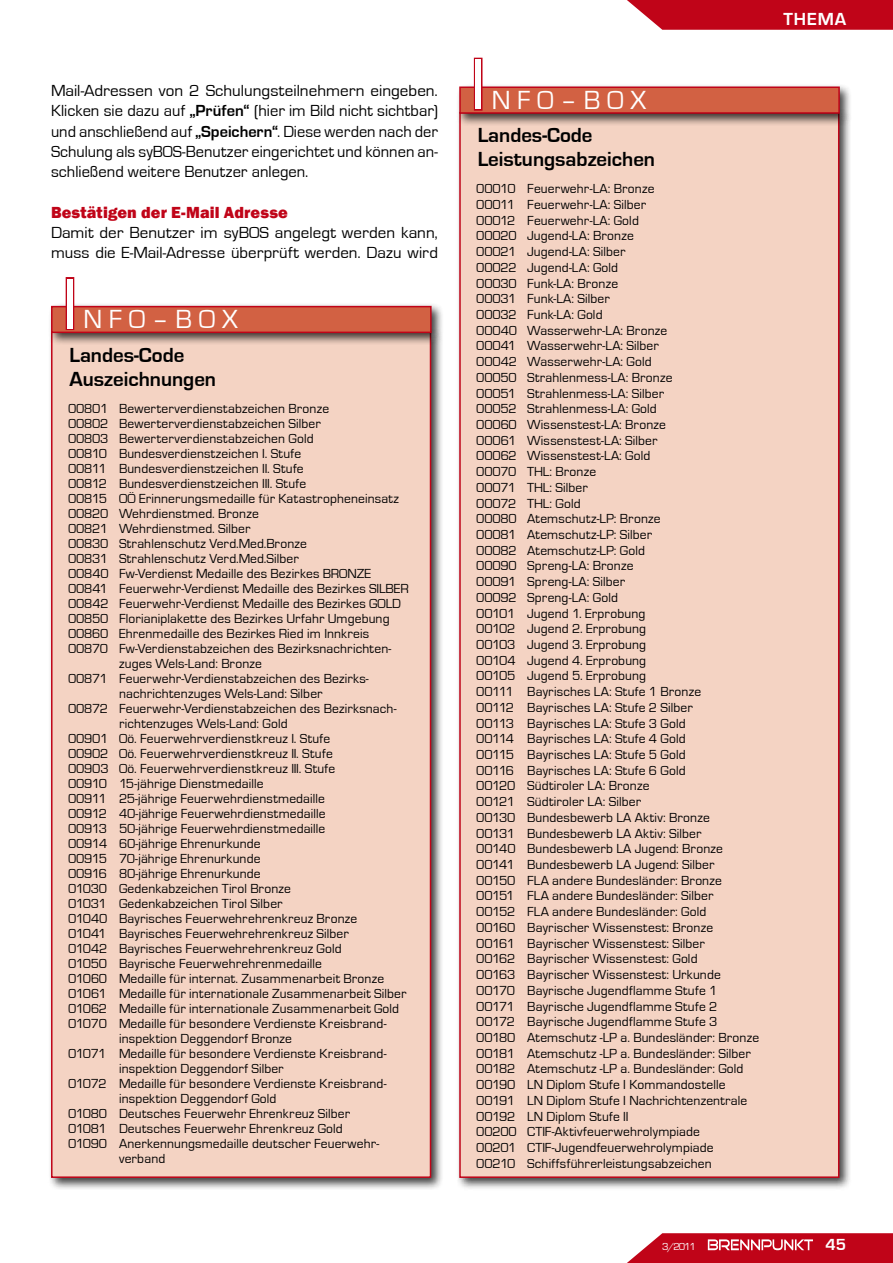
<style>
.page{position:relative;width:893px;height:1263px;background:#fff}
.page>*{position:absolute;margin:0;border:0;box-sizing:border-box;transform-origin:0 0}
.t1{font:75px "Eurostile";color:#fff}
.t2{font:27px "Eurostile";color:#fff}
.t3{font:700 21px/24px "Eurostile";color:#000}
.t4{font:700 18px "Eurostile";letter-spacing:.05em;color:#fff}
.t5{font:16.5px/20.2px "Eurostile";color:#000;text-align:justify;scale:1.04 1}
.t6{font:16.5px/20.2px "Eurostile";color:#000}
.t7{font:800 16.5px "Franklin Gothic";letter-spacing:.005em;color:#c00418}
.t8{font:700 16.5px "Eurostile";color:#fff}
.t9{font:13.5px/15.8px "Eurostile";letter-spacing:.01em;color:#000}
.t10{font:10.5px "Eurostile";color:#fff}
.s1{font-weight:700}
</style>
<div class="page">
<div style="left:456px;top:108px;width:396px;height:1082px;background:#000;opacity:.75"></div>
<div style="left:459px;top:112px;width:380px;height:1066px;background:#f4d3c3;border:2px solid #c00418"></div>
<div style="left:456px;top:83px;width:396px;height:43px;background:#000;opacity:.75"></div>
<div style="left:459px;top:86px;width:381px;height:28px;background:#d26143;border:2px solid #c00418"></div>
<div style="left:474px;top:58px;width:8px;height:53px;border:3px solid #c00418"></div>
<div style="left:47px;top:327px;width:397px;height:863px;background:#000;opacity:.75"></div>
<div style="left:51px;top:331px;width:380px;height:847px;background:#f4d3c3;border:2px solid #c00418"></div>
<div style="left:47px;top:302px;width:397px;height:43px;background:#000;opacity:.75"></div>
<div style="left:51px;top:306px;width:381px;height:27px;background:#d26143;border:2px solid #c00418"></div>
<div style="left:66px;top:277px;width:8px;height:53px;border:3px solid #c00418"></div>
<svg style="left:627px;top:0;width:266px;height:30px;background:#c41629"></svg>
<svg style="left:627px;top:1233px;width:266px;height:30px;background:#c82537"></svg>
<p class="t5" style="left:51px;top:81px;width:374px">Mail-Adressen von 2 Schulungsteilnehmern eingeben.<br>Klicken sie dazu auf <span class="s1">„Prüfen“</span> (hier im Bild nicht sichtbar) und anschließend auf <span class="s1">„Speichern“</span>. Diese werden nach der Schulung als syBOS-Benutzer eingerichtet und können an&shy;schließend weitere Benutzer anlegen.</p>
<p class="t7" style="left:51px;top:201px;width:238px">Bestätigen der E-Mail Adresse</p>
<p class="t6" style="left:51px;top:223px;width:388px">Damit der Benutzer im syBOS angelegt werden kann, muss die E-Mail-Adresse überprüft werden. Dazu wird</p>
<h1 class="t1" style="left:62px;top:263px;width:17px">I</h1>
<h2 class="t2" style="left:83px;top:305px;width:156px">N F O – B O X</h2>
<h3 class="t3" style="left:69px;top:343px;width:148px">Landes-Code<br>Auszeichnungen</h3>
<p class="t9" style="left:68px;top:401px;width:263px">00801 Bewerterverdienstabzeichen Bronze</p>
<p class="t9" style="left:68px;top:416px;width:254px">00802 Bewerterverdienstabzeichen Silber</p>
<p class="t9" style="left:68px;top:431px;width:247px">00803 Bewerterverdienstabzeichen Gold</p>
<p class="t9" style="left:68px;top:446px;width:235px">00810 Bundesverdienstzeichen I. Stufe</p>
<p class="t9" style="left:68px;top:461px;width:237px">00811 Bundesverdienstzeichen II. Stufe</p>
<p class="t9" style="left:68px;top:476px;width:240px">00812 Bundesverdienstzeichen III. Stufe</p>
<p class="t9" style="left:68px;top:491px;width:332px">00815 OÖ Erinnerungsmedaille für Katastropheneinsatz</p>
<p class="t9" style="left:68px;top:506px;width:192px">00820 Wehrdienstmed. Bronze</p>
<p class="t9" style="left:68px;top:521px;width:184px">00821 Wehrdienstmed. Silber</p>
<p class="t9" style="left:68px;top:536px;width:240px">00830 Strahlenschutz Verd.Med.Bronze</p>
<p class="t9" style="left:68px;top:551px;width:232px">00831 Strahlenschutz Verd.Med.Silber</p>
<p class="t9" style="left:68px;top:566px;width:305px">00840 Fw-Verdienst Medaille des Bezirkes BRONZE</p>
<p class="t9" style="left:68px;top:581px;width:342px">00841 Feuerwehr-Verdienst Medaille des Bezirkes SILBER</p>
<p class="t9" style="left:68px;top:596px;width:335px">00842 Feuerwehr-Verdienst Medaille des Bezirkes GOLD</p>
<p class="t9" style="left:68px;top:611px;width:323px">00850 Florianiplakette des Bezirkes Urfahr Umgebung</p>
<p class="t9" style="left:68px;top:626px;width:303px">00860 Ehrenmedaille des Bezirkes Ried im Innkreis</p>
<p class="t9" style="left:68px;top:641px;width:325px">00870 Fw-Verdienstabzeichen des Bezirksnachrichten-</p>
<p class="t9" style="left:119px;top:656px;width:144px">zuges Wels-Land: Bronze</p>
<p class="t9" style="left:68px;top:671px;width:302px">00871 Feuerwehr-Verdienstabzeichen des Bezirks-</p>
<p class="t9" style="left:119px;top:686px;width:205px">nachrichtenzuges Wels-Land: Silber</p>
<p class="t9" style="left:68px;top:701px;width:330px">00872 Feuerwehr-Verdienstabzeichen des Bezirksnach-</p>
<p class="t9" style="left:119px;top:716px;width:170px">richtenzuges Wels-Land: Gold</p>
<p class="t9" style="left:68px;top:731px;width:264px">00901 Oö. Feuerwehrverdienstkreuz I. Stufe</p>
<p class="t9" style="left:68px;top:746px;width:266px">00902 Oö. Feuerwehrverdienstkreuz II. Stufe</p>
<p class="t9" style="left:68px;top:761px;width:269px">00903 Oö. Feuerwehrverdienstkreuz III. Stufe</p>
<p class="t9" style="left:68px;top:776px;width:197px">00910 15-jährige Dienstmedaille</p>
<p class="t9" style="left:68px;top:790px;width:258px">00911 25-jährige Feuerwehrdienstmedaille</p>
<p class="t9" style="left:68px;top:805px;width:259px">00912 40-jährige Feuerwehrdienstmedaille</p>
<p class="t9" style="left:68px;top:820px;width:259px">00913 50-jährige Feuerwehrdienstmedaille</p>
<p class="t9" style="left:68px;top:835px;width:194px">00914 60-jährige Ehrenurkunde</p>
<p class="t9" style="left:68px;top:850px;width:194px">00915 70-jährige Ehrenurkunde</p>
<p class="t9" style="left:68px;top:865px;width:194px">00916 80-jährige Ehrenurkunde</p>
<p class="t9" style="left:68px;top:880px;width:224px">01030 Gedenkabzeichen Tirol Bronze</p>
<p class="t9" style="left:68px;top:895px;width:216px">01031 Gedenkabzeichen Tirol Silber</p>
<p class="t9" style="left:68px;top:910px;width:291px">01040 Bayrisches Feuerwehrehrenkreuz Bronze</p>
<p class="t9" style="left:68px;top:925px;width:282px">01041 Bayrisches Feuerwehrehrenkreuz Silber</p>
<p class="t9" style="left:68px;top:940px;width:275px">01042 Bayrisches Feuerwehrehrenkreuz Gold</p>
<p class="t9" style="left:68px;top:955px;width:256px">01050 Bayrische Feuerwehrehrenmedaille</p>
<p class="t9" style="left:68px;top:970px;width:318px">01060 Medaille für internat. Zusammenarbeit Bronze</p>
<p class="t9" style="left:68px;top:985px;width:340px">01061 Medaille für internationale Zusammenarbeit Silber</p>
<p class="t9" style="left:68px;top:1000px;width:333px">01062 Medaille für internationale Zusammenarbeit Gold</p>
<p class="t9" style="left:68px;top:1015px;width:320px">01070 Medaille für besondere Verdienste Kreisbrand-</p>
<p class="t9" style="left:119px;top:1030px;width:175px">inspektion Deggendorf Bronze</p>
<p class="t9" style="left:68px;top:1045px;width:320px">01071 Medaille für besondere Verdienste Kreisbrand-</p>
<p class="t9" style="left:119px;top:1060px;width:166px">inspektion Deggendorf Silber</p>
<p class="t9" style="left:68px;top:1075px;width:320px">01072 Medaille für besondere Verdienste Kreisbrand-</p>
<p class="t9" style="left:119px;top:1090px;width:159px">inspektion Deggendorf Gold</p>
<p class="t9" style="left:68px;top:1105px;width:284px">01080 Deutsches Feuerwehr Ehrenkreuz Silber</p>
<p class="t9" style="left:68px;top:1120px;width:276px">01081 Deutsches Feuerwehr Ehrenkreuz Gold</p>
<p class="t9" style="left:68px;top:1135px;width:313px">01090 Anerkennungsmedaille deutscher Feuerwehr-</p>
<p class="t9" style="left:119px;top:1150px;width:48px">verband</p>
<h1 class="t1" style="left:471px;top:44px;width:17px">I</h1>
<h2 class="t2" style="left:492px;top:86px;width:156px">N F O – B O X</h2>
<h3 class="t3" style="left:478px;top:124px;width:179px">Landes-Code<br>Leistungsabzeichen</h3>
<p class="t9" style="left:476px;top:181px;width:284px">00010 Feuerwehr-LA: Bronze<br>00011 Feuerwehr-LA: Silber<br>00012 Feuerwehr-LA: Gold<br>00020 Jugend-LA: Bronze<br>00021 Jugend-LA: Silber<br>00022 Jugend-LA: Gold<br>00030 Funk-LA: Bronze<br>00031 Funk-LA: Silber<br>00032 Funk-LA: Gold<br>00040 Wasserwehr-LA: Bronze<br>00041 Wasserwehr-LA: Silber<br>00042 Wasserwehr-LA: Gold<br>00050 Strahlenmess-LA: Bronze<br>00051 Strahlenmess-LA: Silber<br>00052 Strahlenmess-LA: Gold<br>00060 Wissenstest-LA: Bronze<br>00061 Wissenstest-LA: Silber<br>00062 Wissenstest-LA: Gold<br>00070 THL: Bronze<br>00071 THL: Silber<br>00072 THL: Gold<br>00080 Atemschutz-LP: Bronze<br>00081 Atemschutz-LP: Silber<br>00082 Atemschutz-LP: Gold<br>00090 Spreng-LA: Bronze<br>00091 Spreng-LA: Silber<br>00092 Spreng-LA: Gold<br>00101 Jugend 1. Erprobung<br>00102 Jugend 2. Erprobung<br>00103 Jugend 3. Erprobung<br>00104 Jugend 4. Erprobung<br>00105 Jugend 5. Erprobung<br>00111 Bayrisches LA: Stufe 1 Bronze<br>00112 Bayrisches LA: Stufe 2 Silber<br>00113 Bayrisches LA: Stufe 3 Gold<br>00114 Bayrisches LA: Stufe 4 Gold<br>00115 Bayrisches LA: Stufe 5 Gold<br>00116 Bayrisches LA: Stufe 6 Gold<br>00120 Südtiroler LA: Bronze<br>00121 Südtiroler LA: Silber<br>00130 Bundesbewerb LA Aktiv: Bronze<br>00131 Bundesbewerb LA Aktiv: Silber<br>00140 Bundesbewerb LA Jugend: Bronze<br>00141 Bundesbewerb LA Jugend: Silber<br>00150 FLA andere Bundesländer: Bronze<br>00151 FLA andere Bundesländer: Silber<br>00152 FLA andere Bundesländer: Gold<br>00160 Bayrischer Wissenstest: Bronze<br>00161 Bayrischer Wissenstest: Silber<br>00162 Bayrischer Wissenstest: Gold<br>00163 Bayrischer Wissenstest: Urkunde<br>00170 Bayrische Jugendflamme Stufe 1<br>00171 Bayrische Jugendflamme Stufe 2<br>00172 Bayrische Jugendflamme Stufe 3<br>00180 Atemschutz -LP a. Bundesländer: Bronze<br>00181 Atemschutz -LP a. Bundesländer: Silber<br>00182 Atemschutz -LP a. Bundesländer: Gold<br>00190 LN Diplom Stufe I Kommandostelle<br>00191 LN Diplom Stufe I Nachrichtenzentrale<br>00192 LN Diplom Stufe II<br>00200 CTIF-Aktivfeuerwehrolympiade<br>00201 CTIF-Jugendfeuerwehrolympiade<br>00210 Schiffsführerleistungsabzeichen</p>
<h3 class="t4" style="left:783px;top:9px;width:64px">Thema</h3>
<p class="t10" style="left:662px;top:1241px;width:35px">3/2011</p>
<p class="t8" style="left:826px;top:1236px;width:22px">45</p>
</div>
